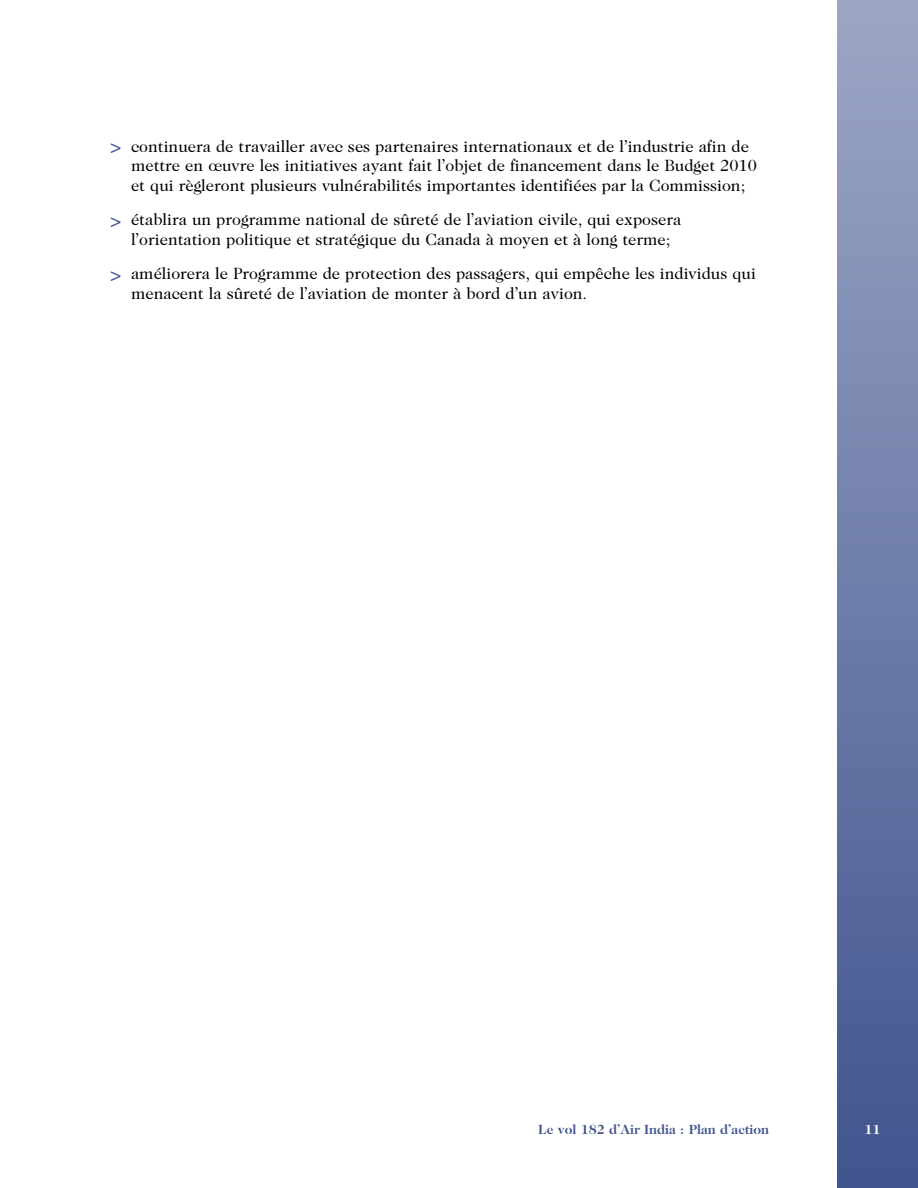
<style>
.page{position:relative;width:918px;height:1188px;background:#fff}
.page>*{position:absolute;margin:0;border:0;box-sizing:border-box;transform-origin:0 0}
.t1{font:16.5px/19.5px "Caslon Two Twenty Four";color:#000}
.t2{font:700 13.5px "Caslon Two Twenty Four";color:#3e538d}
.t3{font:700 13.5px "Caslon Two Twenty Four";color:#fff}
.s1{font-size:21px;color:#3e538d}
</style>
<div class="page">
<div style="left:837px;top:0;width:81px;height:1188px;background:linear-gradient(to bottom,#9ca7c5,#40548e)"></div>
<p class="t1" style="left:131px;top:138px;width:627px;text-indent:-22px"><span class="s1">&gt;</span> continuera de travailler avec ses partenaires internationaux et de l’industrie afin de mettre en œuvre les initiatives ayant fait l’objet de financement dans le Budget 2010 et qui règleront plusieurs vulnérabilités importantes identifiées par la Commission;</p>
<p class="t1" style="left:131px;top:211px;width:552px;text-indent:-22px"><span class="s1">&gt;</span> établira un programme national de sûreté de l’aviation civile, qui exposera l’orientation politique et stratégique du Canada à moyen et à long terme;</p>
<p class="t1" style="left:131px;top:265px;width:626px;text-indent:-22px"><span class="s1">&gt;</span> améliorera le Programme de protection des passagers, qui empêche les individus qui menacent la sûreté de l’aviation de monter à bord d’un avion.</p>
<p class="t2" style="left:538px;top:1124px;width:232px">Le vol 182 d’Air India : Plan d’action</p>
<p class="t3" style="left:864px;top:1124px;width:18px">11</p>
</div>
